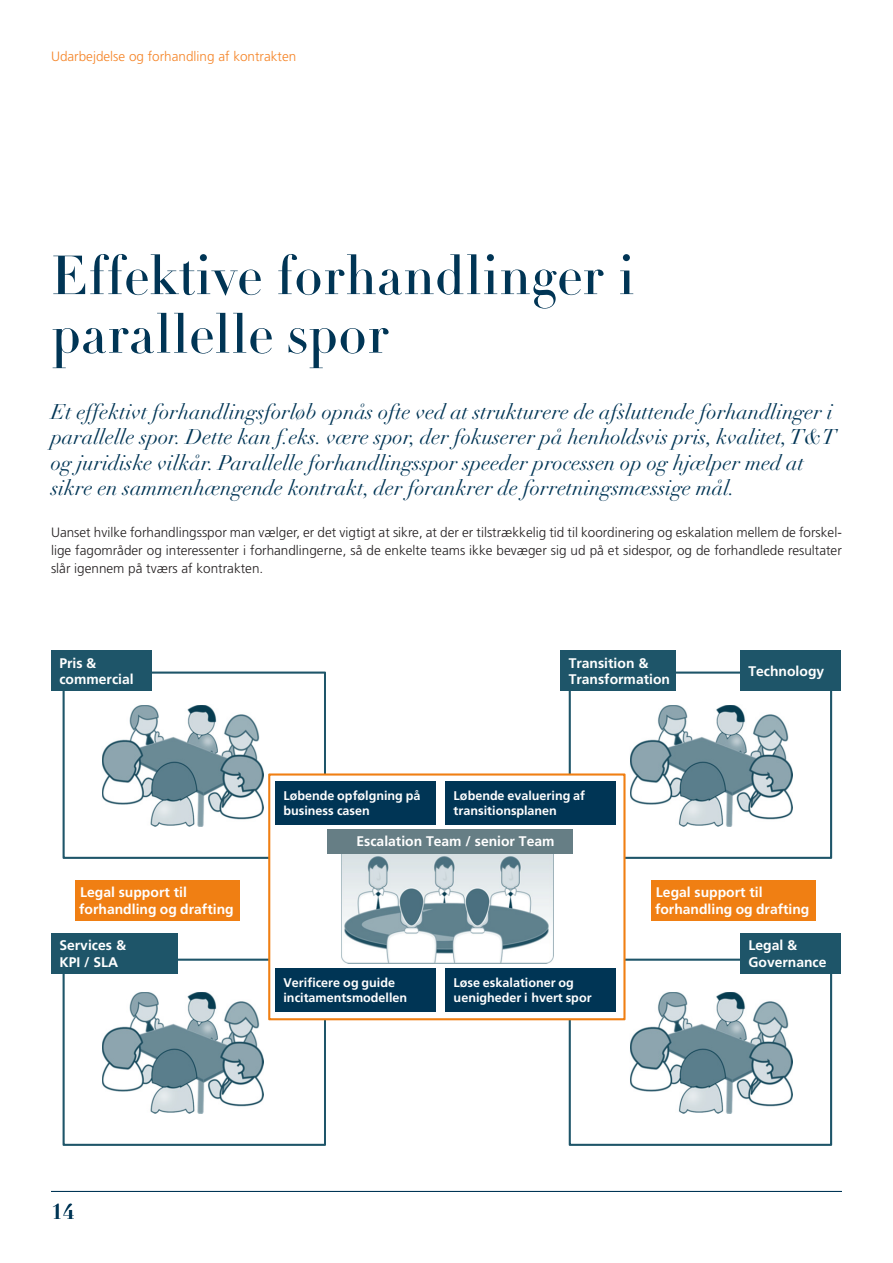
<style>
.page{position:relative;width:893px;height:1263px;background:#fff}
.page>*{position:absolute;margin:0;border:0;box-sizing:border-box;transform-origin:0 0}
.Overskrift{font:54px/58.5px "Didot LT Std Headline";color:#003555}
.Manchet{font:italic 21px/25.5px "Didot LT Std";color:#003555}
.t1{font:700 21px "Didot LT Std";color:#003555}
.t2{font:700 13.95px/16.6px "Frutiger LT Std";color:#fff}
.Brødtekst{font:300 13.5px/18px "Frutiger LT Std";color:#231f20;text-align:justify}
.t3{font:300 13.5px "Frutiger LT Std";color:#f58427}
.t4{font:700 12.6px/15px "Frutiger LT Std";color:#fff}
</style>
<div class="page">
<svg style="left:63px;top:671px;width:263px;height:188px"></svg>
<svg style="left:569px;top:671px;width:263px;height:188px"></svg>
<img style="left:101px;top:704px;width:163px;height:122px">
<img style="left:630px;top:704px;width:162px;height:122px">
<div style="left:51px;top:650px;width:101px;height:41px;background:#1e5569"></div>
<div style="left:560px;top:650px;width:116px;height:41px;background:#1e5569"></div>
<div style="left:740px;top:650px;width:100px;height:41px;background:#1e5569"></div>
<svg style="left:63px;top:959px;width:263px;height:187px"></svg>
<svg style="left:569px;top:959px;width:263px;height:187px"></svg>
<img style="left:101px;top:991px;width:163px;height:122px">
<img style="left:630px;top:991px;width:162px;height:122px">
<div style="left:51px;top:933px;width:127px;height:40px;background:#1e5569"></div>
<div style="left:740px;top:933px;width:100px;height:40px;background:#1e5569"></div>
<svg style="left:268px;top:773px;width:357px;height:247px"></svg>
<div style="left:275px;top:781px;width:161px;height:44px;background:#003555"></div>
<div style="left:446px;top:781px;width:170px;height:44px;background:#003555"></div>
<img style="left:340px;top:853px;width:213px;height:111px">
<div style="left:327px;top:829px;width:245px;height:24px;background:#667e85"></div>
<div style="left:275px;top:968px;width:161px;height:44px;background:#003555"></div>
<div style="left:446px;top:968px;width:170px;height:44px;background:#003555"></div>
<div style="left:75px;top:880px;width:165px;height:40px;background:#f07f13"></div>
<div style="left:651px;top:880px;width:164px;height:40px;background:#f07f13"></div>
<hr style="left:51px;top:1191px;width:791px;height:1px;background:#003555">
<p class="t3" style="left:51px;top:49px;width:247px">Udarbejdelse og forhandling af kontrakten</p>
<p class="Overskrift" style="left:51px;top:248px;width:585px">Effektive forhandlinger i parallelle spor</p>
<p class="Manchet" style="left:51px;top:399px;width:787px">Et effektivt forhandlingsforløb opnås ofte ved at strukturere de afsluttende forhandlinger i parallelle spor. Dette kan f.eks. være spor, der fokuserer på henholdsvis pris, kvalitet, T&amp;T og juridiske vilkår. Parallelle forhandlingsspor speeder processen op og hjælper med at sikre en sammenhængende kontrakt, der forankrer de forretningsmæssige mål.</p>
<p class="Brødtekst" style="left:51px;top:524px;width:792px">Uanset hvilke forhandlingsspor man vælger, er det vigtigt at sikre, at der er tilstrækkelig tid til koordinering og eskalation mellem de forskel&shy;lige fagområder og interessenter i forhandlingerne, så de enkelte teams ikke bevæger sig ud på et sidespor, og de forhandlede resultater slår igennem på tværs af kontrakten.</p>
<p class="t2" style="left:59px;top:654px;width:76px">Pris &amp; commercial</p>
<p class="t2" style="left:569px;top:654px;width:103px">Transition &amp;<br>Transformation</p>
<p class="t2" style="left:748px;top:663px;width:77px">Technology</p>
<p class="t4" style="left:283px;top:788px;width:138px">Løbende opfølgning på business casen</p>
<p class="t4" style="left:454px;top:788px;width:133px">Løbende evaluering af transitionsplanen</p>
<p class="t2" style="left:356px;top:833px;width:200px">Escalation Team / senior Team</p>
<p class="t2" style="left:79px;top:884px;width:156px">Legal support til forhandling og drafting</p>
<p class="t2" style="left:655px;top:884px;width:156px">Legal support til forhandling og drafting</p>
<p class="t2" style="left:59px;top:937px;width:68px">Services &amp;<br>KPI / SLA</p>
<p class="t2" style="left:748px;top:937px;width:80px">Legal &amp;<br>Governance</p>
<p class="t1" style="left:51px;top:1198px;width:25px">14</p>
<p class="t4" style="left:283px;top:975px;width:125px">Verificere og guide incitamentsmodellen</p>
<p class="t4" style="left:454px;top:975px;width:140px">Løse eskalationer og uenigheder i hvert spor</p>
</div>
